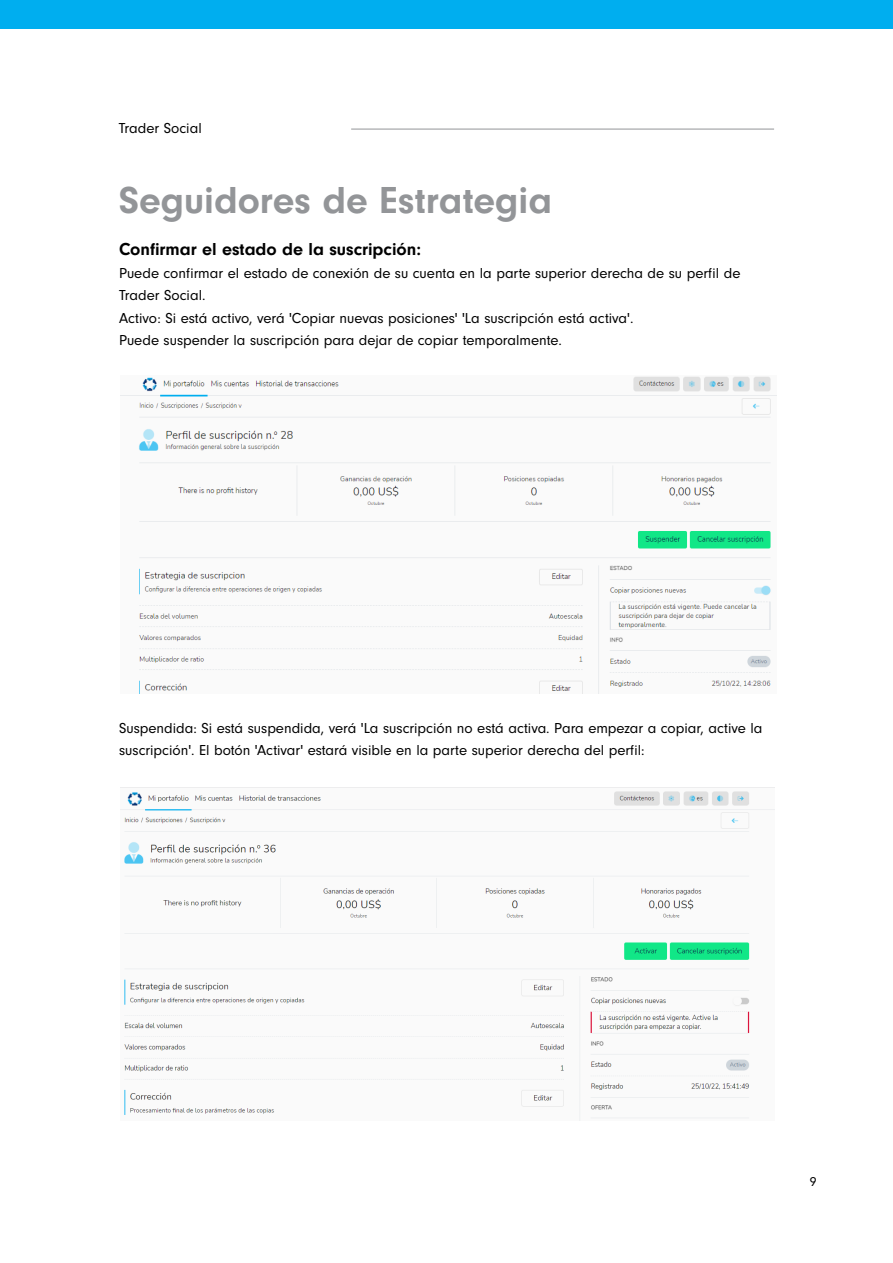
<style>
.page{position:relative;width:893px;height:1263px;background:#fff}
.page>*{position:absolute;margin:0;border:0;box-sizing:border-box;transform-origin:0 0}
.t1{font:700 39px "Neuzeit Gro";color:#939598}
.t2{font:700 18px "Neuzeit Gro";color:#000}
.t3{font:15px/22.5px "Neuzeit Gro";color:#000}
.t4{font:13.5px "Neuzeit Gro";color:#000}
</style>
<div class="page">
<hr style="left:351px;top:129px;width:423px;height:1px;background:#939598">
<div style="left:0;top:0;width:893px;height:29px;background:#00aeef"></div>
<img style="left:121px;top:787px;width:654px;height:334px">
<img style="left:121px;top:376px;width:655px;height:317px">
<p class="t3" style="left:119px;top:117px;width:85px">Trader Social</p>
<h1 class="t1" style="left:119px;top:178px;width:435px">Seguidores de Estrategia</h1>
<p class="t2" style="left:119px;top:239px;width:303px">Confirmar el estado de la suscripción:</p>
<p class="t3" style="left:119px;top:262px;width:623px">Puede confirmar el estado de conexión de su cuenta en la parte superior derecha de su perfil de Trader Social.<br>Activo: Si está activo, verá 'Copiar nuevas posiciones' 'La suscripción está activa'.<br>Puede suspender la suscripción para dejar de copiar temporalmente.</p>
<p class="t3" style="left:119px;top:717px;width:645px">Suspendida: Si está suspendida, verá 'La suscripción no está activa. Para empezar a copiar, active la suscripción'. El botón 'Activar' estará visible en la parte superior derecha del perfil:</p>
<p class="t4" style="left:810px;top:1175px;width:8px">9</p>
</div>
